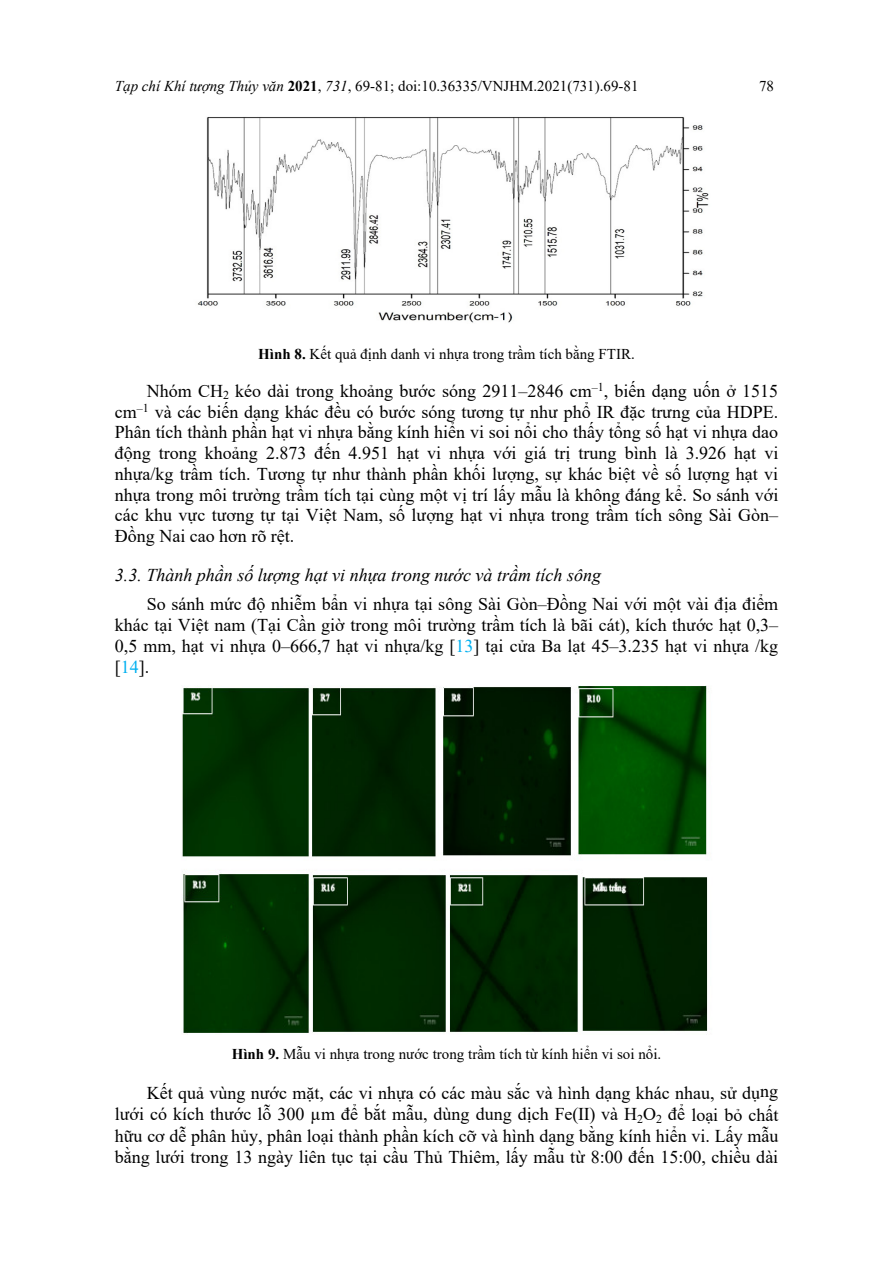
<style>
.page{position:relative;width:893px;height:1263px;background:#fff}
.page>*{position:absolute;margin:0;border:0;box-sizing:border-box;transform-origin:0 0}
.t1{font:18px/20.7px "Times New Roman";color:#000;text-align:justify}
.t2{font:italic 18px "Times New Roman";color:#000}
.t3{font:15px "Times New Roman";color:#000}
.s1{font-style:italic}
.s2{font-weight:700}
.s3{color:#00b0f0}
</style>
<div class="page">
<img style="left:197px;top:117px;width:512px;height:206px">
<img style="left:181px;top:685px;width:528px;height:349px">
<p class="t3" style="left:115px;top:80px;width:525px"><span class="s1">Tạp chí Khí tượng Thủy văn</span> <span class="s2">2021</span>, <span class="s1">731</span>, 69-81; doi:10.36335/VNJHM.2021(731).69-81</p>
<p class="t3" style="left:759px;top:80px;width:16px">78</p>
<p class="t3" style="left:258px;top:349px;width:378px"><span class="s2">Hình 8.</span> Kết quả định danh vi nhựa trong trầm tích bằng FTIR.</p>
<p class="t1" style="left:115px;top:382px;width:665px;text-indent:32px">Nhóm CH<sub>2</sub> kéo dài trong khoảng bước sóng 2911–2846 cm<sup>–1</sup>, biến dạng uốn ở 1515 cm<sup>–1</sup> và các biến dạng khác đều có bước sóng tương tự như phổ IR đặc trưng của HDPE.<br>Phân tích thành phần hạt vi nhựa bằng kính hiển vi soi nổi cho thấy tổng số hạt vi nhựa dao động trong khoảng 2.873 đến 4.951 hạt vi nhựa với giá trị trung bình là 3.926 hạt vi nhựa/kg trầm tích. Tương tự như thành phần khối lượng, sự khác biệt về số lượng hạt vi nhựa trong môi trường trầm tích tại cùng một vị trí lấy mẫu là không đáng kể. So sánh với các khu vực tương tự tại Việt Nam, số lượng hạt vi nhựa trong trầm tích sông Sài Gòn– Đồng Nai cao hơn rõ rệt.</p>
<p class="t2" style="left:115px;top:568px;width:488px">3.3. Thành phần số lượng hạt vi nhựa trong nước và trầm tích sông</p>
<p class="t1" style="left:115px;top:596px;width:665px;text-indent:32px">So sánh mức độ nhiễm bẩn vi nhựa tại sông Sài Gòn–Đồng Nai với một vài địa điểm khác tại Việt nam (Tại Cần giờ trong môi trường trầm tích là bãi cát), kích thước hạt 0,3– 0,5 mm, hạt vi nhựa 0–666,7 hạt vi nhựa/kg [<span class="s3">13</span>] tại cửa Ba lạt 45–3.235 hạt vi nhựa /kg [<span class="s3">14</span>].</p>
<p class="t3" style="left:232px;top:1049px;width:431px"><span class="s2">Hình 9.</span> Mẫu vi nhựa trong nước trong trầm tích từ kính hiển vi soi nổi.</p>
<p class="t1" style="left:115px;top:1084px;width:665px;line-height:21.1px;text-indent:32px">Kết quả vùng nước mặt, các vi nhựa có các màu sắc và hình dạng khác nhau, sử dụng lưới có kích thước lỗ 300 µm để bắt mẫu, dùng dung dịch Fe(II) và H<sub>2</sub>O<sub>2</sub> để loại bỏ chất hữu cơ dễ phân hủy, phân loại thành phần kích cỡ và hình dạng bằng kính hiển vi. Lấy mẫu bằng lưới trong 13 ngày liên tục tại cầu Thủ Thiêm, lấy mẫu từ 8:00 đến 15:00, chiều dài</p>
</div>
